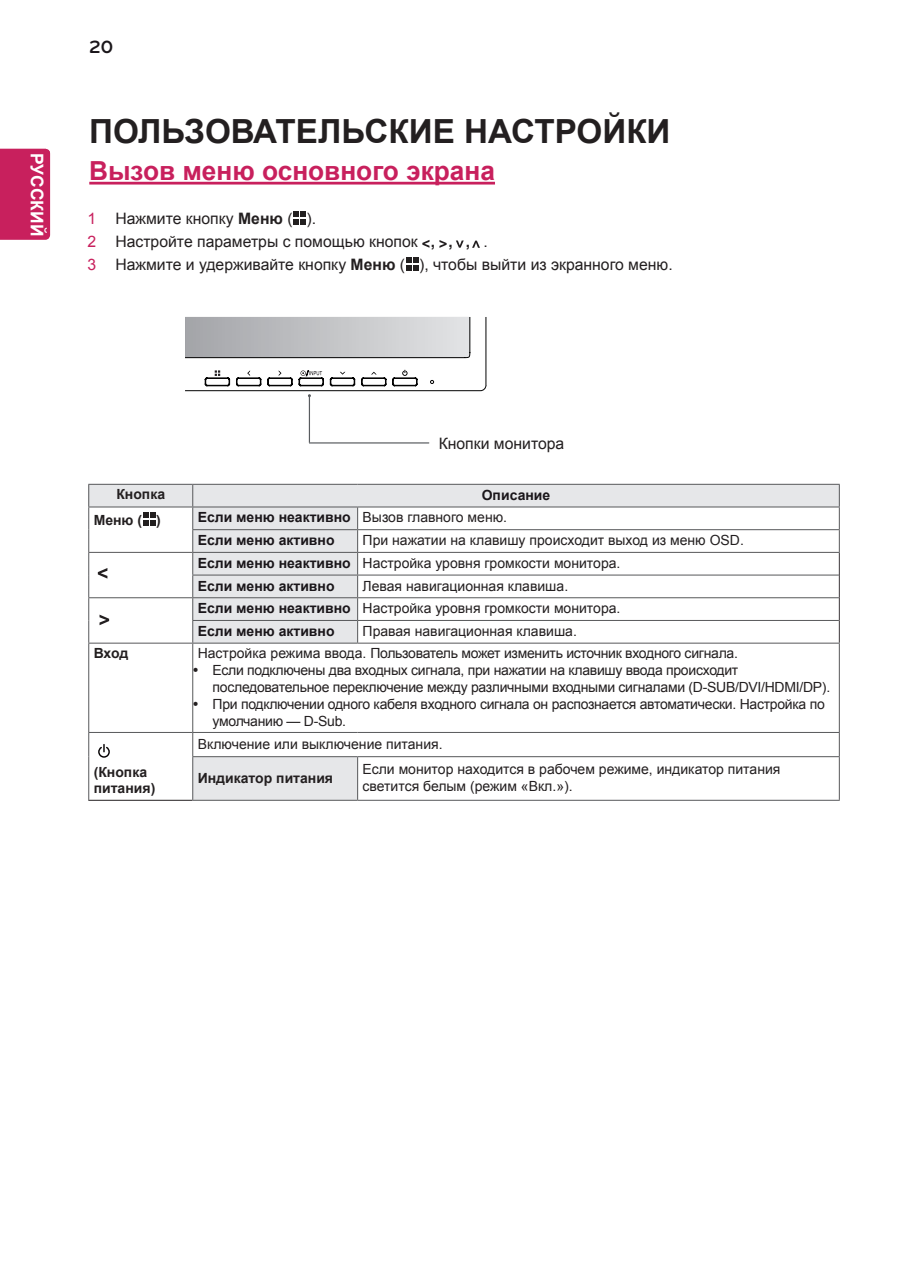
<style>
.page{position:relative;width:903px;height:1275px;background:#fff}
.page>*{position:absolute;margin:0;border:0;box-sizing:border-box;transform-origin:0 0}
.Chapter{font:700 33.25px "Arial";color:#231f20}
.Title-1{font:700 26.25px "Arial";color:#c8205d}
.t1{font:700 21px "Bryant LG";color:#fff}
.t2{font:700 18.38px "Bryant LG";color:#1a161a}
.t3{font:700 17.5px "Arial";color:#fff}
.Body_Number{font:15.75px "Arial";color:#231f20}
.Body{font:15.75px "Arial";color:#231f20}
.Body-2{font:14px/16.8px "Arial";color:#231f20}
.Body-Bullet{font:14px/16.8px "Arial";letter-spacing:-.02em;color:#231f20}
.Body-3{font:700 14px "Arial";color:#1a161a}
.Body-4{font:14px "Arial";letter-spacing:-.02em;color:#231f20}
.Body-Bold-Center{font:700 14px/16.8px "Arial";color:#231f20}
.Body-Bold-Center-2{font:700 14px "Arial";color:#1a161a}
.Body-bold-8pt{font:700 14px "Arial";color:#231f20}
.s1{color:#c8205d}
.s2{font-weight:700}
</style>
<div class="page">
<div style="left:0;top:149px;width:50px;height:91px;background:#c8205d"></div>
<hr style="left:309px;top:396px;width:1px;height:47px;background:#595c5f">
<svg style="left:185px;top:317px;width:301px;height:80px"></svg>
<hr style="left:309px;top:442px;width:120px;height:2px;background:#595c5f">
<hr style="left:89px;top:182px;width:406px;height:3px;background:#c8205d">
<svg style="left:293px;top:212px;width:13px;height:13px"></svg>
<svg style="left:406px;top:257px;width:12px;height:13px"></svg>
<div style="left:89px;top:484px;width:104px;height:23px;background:#e6e7e9"></div>
<svg style="left:193px;top:485px;width:646px;height:315px"></svg>
<svg style="left:193px;top:644px;width:646px;height:112px"></svg>
<hr style="left:358px;top:552px;width:482px;height:1px;background:#57585a">
<hr style="left:193px;top:484px;width:165px;height:1px;background:#57585a">
<hr style="left:358px;top:484px;width:482px;height:1px;background:#57585a">
<hr style="left:193px;top:507px;width:165px;height:1px;background:#57585a">
<hr style="left:192px;top:529px;width:166px;height:1px;background:#57585a">
<hr style="left:193px;top:552px;width:165px;height:1px;background:#57585a">
<hr style="left:358px;top:575px;width:481px;height:1px;background:#57585a">
<hr style="left:358px;top:529px;width:482px;height:1px;background:#57585a">
<hr style="left:192px;top:575px;width:166px;height:1px;background:#57585a">
<hr style="left:358px;top:597px;width:481px;height:1px;background:#57585a">
<svg style="left:357px;top:507px;width:1px;height:136px"></svg>
<hr style="left:358px;top:620px;width:481px;height:1px;background:#57585a">
<hr style="left:358px;top:643px;width:482px;height:1px;background:#57585a">
<hr style="left:193px;top:597px;width:165px;height:1px;background:#57585a">
<hr style="left:192px;top:620px;width:166px;height:1px;background:#57585a">
<hr style="left:193px;top:643px;width:165px;height:1px;background:#57585a">
<hr style="left:193px;top:732px;width:165px;height:1px;background:#57585a">
<hr style="left:358px;top:732px;width:482px;height:1px;background:#57585a">
<hr style="left:192px;top:756px;width:166px;height:1px;background:#57585a">
<hr style="left:88px;top:484px;width:105px;height:1px;background:#57585a">
<hr style="left:88px;top:507px;width:105px;height:1px;background:#57585a">
<hr style="left:88px;top:552px;width:105px;height:1px;background:#57585a">
<svg style="left:88px;top:485px;width:1px;height:158px"></svg>
<hr style="left:357px;top:757px;width:1px;height:43px;background:#57585a">
<hr style="left:358px;top:756px;width:482px;height:1px;background:#57585a">
<svg style="left:192px;top:485px;width:1px;height:158px"></svg>
<hr style="left:192px;top:644px;width:1px;height:88px;background:#57585a">
<svg style="left:192px;top:733px;width:1px;height:23px"></svg>
<hr style="left:192px;top:757px;width:1px;height:43px;background:#57585a">
<hr style="left:88px;top:597px;width:105px;height:1px;background:#57585a">
<hr style="left:88px;top:643px;width:105px;height:1px;background:#57585a">
<hr style="left:88px;top:644px;width:1px;height:88px;background:#57585a">
<hr style="left:88px;top:732px;width:105px;height:1px;background:#57585a">
<svg style="left:88px;top:733px;width:1px;height:24px"></svg>
<hr style="left:88px;top:757px;width:1px;height:43px;background:#57585a">
<hr style="left:839px;top:644px;width:1px;height:88px;background:#57585a">
<svg style="left:839px;top:733px;width:1px;height:23px"></svg>
<hr style="left:839px;top:757px;width:1px;height:43px;background:#57585a">
<hr style="left:192px;top:800px;width:166px;height:1px;background:#57585a">
<hr style="left:358px;top:800px;width:482px;height:1px;background:#57585a">
<svg style="left:839px;top:485px;width:1px;height:158px"></svg>
<hr style="left:358px;top:507px;width:482px;height:1px;background:#57585a">
<hr style="left:88px;top:800px;width:104px;height:1px;background:#231f20">
<svg style="left:143px;top:512px;width:13px;height:14px"></svg>
<svg style="left:98px;top:568px;width:9px;height:11px"></svg>
<svg style="left:100px;top:615px;width:9px;height:10px"></svg>
<svg style="left:98px;top:744px;width:12px;height:14px"></svg>
<svg style="left:422px;top:240px;width:7px;height:8px"></svg>
<svg style="left:439px;top:240px;width:8px;height:8px"></svg>
<svg style="left:456px;top:241px;width:8px;height:7px"></svg>
<svg style="left:472px;top:241px;width:8px;height:7px"></svg>
<svg style="left:194px;top:668px;width:4px;height:4px"></svg>
<svg style="left:194px;top:702px;width:4px;height:4px"></svg>
<p class="t3" style="left:49px;top:153px;width:85px;rotate:90deg">РУССКИЙ</p>
<p class="t1" style="left:48px;top:173px;width:44px;rotate:90deg">RUS</p>
<p class="t2" style="left:89px;top:36px;width:25px">20</p>
<p class="Chapter" style="left:89px;top:109px;width:583px">ПОЛЬЗОВАТЕЛЬСКИЕ НАСТРОЙКИ</p>
<p class="Title-1" style="left:89px;top:154px;width:407px">Вызов меню основного экрана</p>
<p class="Body_Number" style="left:88px;top:208px;width:230px"><span class="s1">1</span> Нажмите кнопку <span class="s2">Меню</span> ( ).</p>
<p class="Body_Number" style="left:88px;top:231px;width:402px"><span class="s1">2</span> Настройте параметры с помощью кнопок <span class="s2">, , ,</span> .</p>
<p class="Body_Number" style="left:88px;top:254px;width:587px"><span class="s1">3</span> Нажмите и удерживайте кнопку <span class="s2">Меню</span> ( ), чтобы выйти из экранного меню.</p>
<p class="Body" style="left:439px;top:433px;width:127px">Кнопки монитора</p>
<p class="Body-Bold-Center" style="left:116px;top:487px;width:50px">Кнопка</p>
<p class="Body-Bold-Center-2" style="left:482px;top:485px;width:70px">Описание</p>
<p class="Body-Bold-Center" style="left:94px;top:512px;width:69px">Меню ( )</p>
<p class="Body-3" style="left:198px;top:508px;width:155px">Если меню неактивно</p>
<p class="Body-2" style="left:363px;top:509px;width:146px">Вызов главного меню.</p>
<p class="Body-3" style="left:198px;top:531px;width:138px">Если меню активно</p>
<p class="Body-2" style="left:363px;top:532px;width:383px">При нажатии на клавишу происходит выход из меню OSD.</p>
<p class="Body-3" style="left:198px;top:554px;width:155px">Если меню неактивно</p>
<p class="Body-2" style="left:363px;top:555px;width:259px">Настройка уровня громкости монитора.</p>
<p class="Body-3" style="left:198px;top:576px;width:138px">Если меню активно</p>
<p class="Body-2" style="left:363px;top:577px;width:207px">Левая навигационная клавиша.</p>
<p class="Body-3" style="left:198px;top:599px;width:155px">Если меню неактивно</p>
<p class="Body-2" style="left:363px;top:600px;width:259px">Настройка уровня громкости монитора.</p>
<p class="Body-3" style="left:198px;top:622px;width:138px">Если меню активно</p>
<p class="Body-2" style="left:363px;top:623px;width:216px">Правая навигационная клавиша.</p>
<p class="Body-bold-8pt" style="left:94px;top:644px;width:36px">Вход</p>
<p class="Body-4" style="left:198px;top:644px;width:542px">Настройка режима ввода. Пользователь может изменить источник входного сигнала.</p>
<p class="Body-Bullet" style="left:213px;top:662px;width:619px">Если подключены два входных сигнала, при нажатии на клавишу ввода происходит последовательное переключение между различными входными сигналами (D-SUB/DVI/HDMI/DP).</p>
<p class="Body-Bullet" style="left:213px;top:695px;width:614px">При подключении одного кабеля входного сигнала он распознается автоматически. Настройка по умолчанию — D-Sub.</p>
<p class="Body-Bold-Center" style="left:94px;top:764px;width:63px">(Кнопка питания)</p>
<p class="Body-2" style="left:198px;top:735px;width:246px">Включение или выключение питания.</p>
<p class="Body-Bold-Center" style="left:198px;top:770px;width:137px">Индикатор питания</p>
<p class="Body-2" style="left:363px;top:761px;width:419px">Если монитор находится в рабочем режиме, индикатор питания светится белым (режим «Вкл.»).</p>
</div>
